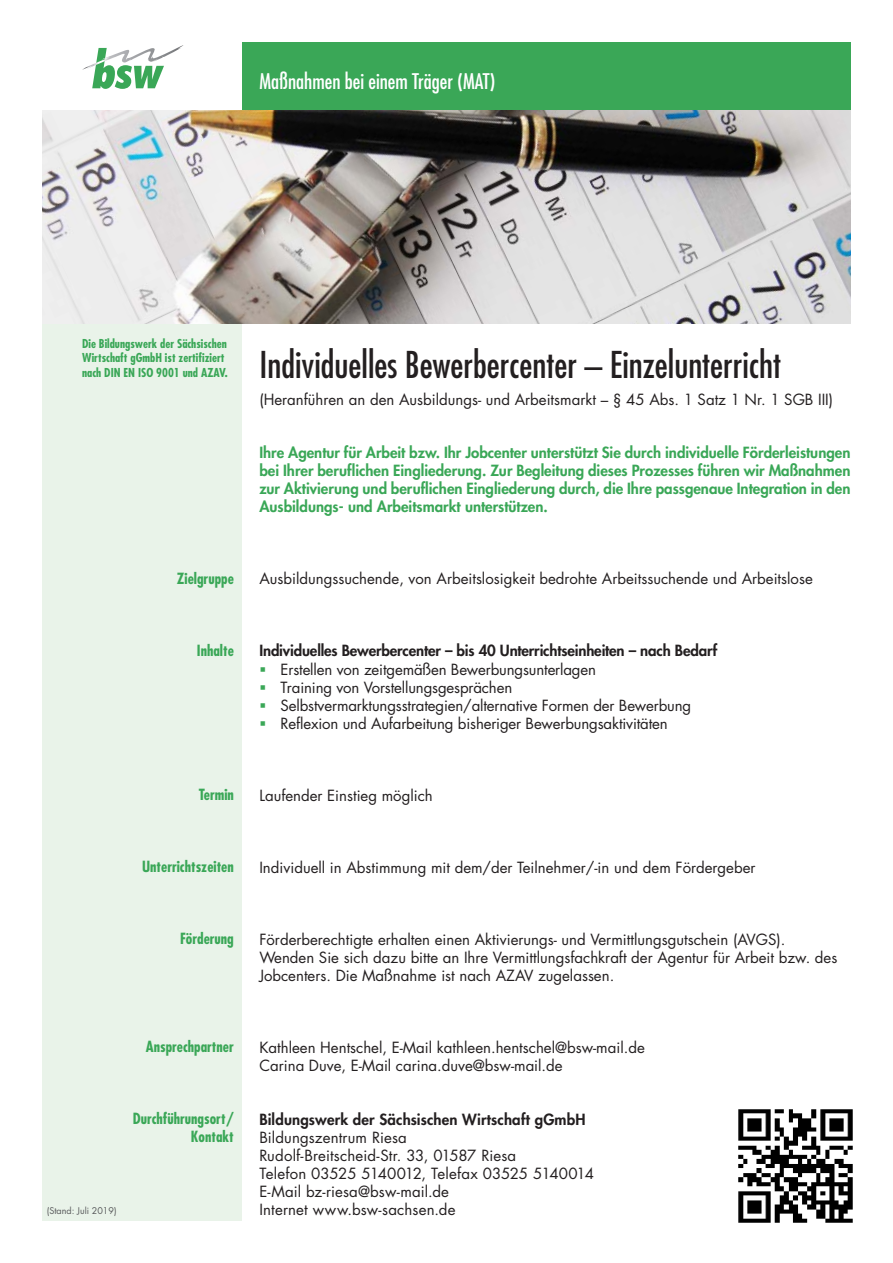
<style>
.page{position:relative;width:893px;height:1263px;background:#fff}
.page>*{position:absolute;margin:0;border:0;box-sizing:border-box;transform-origin:0 0}
.t1{font:condensed 36px "Futura LT";color:#231f20}
.t2{font:condensed 21px "Futura LT";color:#fff}
.Absatz_Bildungsangeb{font:15px/18px "Futura LT";color:#231f20}
.Absatz_Bildungsangeb-2{font:800 15px/18px "Futura LT";color:#3aa757;text-align:justify}
.t3{font:700 condensed 15px "Futura LT";color:#3aa757}
.Absatz_Bildungsangeb-3{font:800 15px "Futura LT";letter-spacing:-.01em;color:#231f20}
.Absatz_Bildungsangeb-4{font:800 15px/18px "Futura LT";letter-spacing:.01em;color:#231f20}
.t4{font:700 condensed 12px/14.4px "Futura LT";color:#3aa757}
.t5{font:9px "Futura LT";color:#57585a}
.s1{color:#3aa757}
.s2{font-weight:400}
</style>
<div class="page">
<div style="left:43px;top:111px;width:199px;height:1109px;background:#e9f3e9"></div>
<svg style="left:82px;top:45px;width:102px;height:44px"></svg>
<div style="left:242px;top:43px;width:608px;height:68px;background:#3aa757"></div>
<img style="left:43px;top:111px;width:807px;height:212px">
<img style="left:738px;top:1109px;width:115px;height:114px">
<p class="t2" style="left:259px;top:68px;width:238px">Maßnahmen bei einem Träger (MAT)</p>
<p class="t4" style="left:82px;top:336px;width:147px">Die Bildungswerk der Sächsischen<br>Wirtschaft gGmbH ist zertifiziert nach DIN EN ISO 9001 und AZAV.</p>
<p class="t3" style="left:177px;top:569px;width:58px">Zielgruppe</p>
<p class="t3" style="left:197px;top:641px;width:39px">Inhalte</p>
<p class="t3" style="left:199px;top:785px;width:37px">Termin</p>
<p class="t3" style="left:142px;top:857px;width:93px">Unterrichtszeiten</p>
<p class="t3" style="left:180px;top:929px;width:55px">Förderung</p>
<p class="t3" style="left:146px;top:1037px;width:90px">Ansprechpartner</p>
<p class="t3" style="left:133px;top:1109px;width:103px">Durchführungsort/</p>
<p class="t3" style="left:191px;top:1127px;width:44px">Kontakt</p>
<p class="t5" style="left:47px;top:1204px;width:71px">(Stand: Juli 2019)</p>
<p class="t1" style="left:259px;top:343px;width:523px">Individuelles Bewerbercenter – Einzelunterricht</p>
<p class="Absatz_Bildungsangeb" style="left:259px;top:390px;width:575px">(Heranführen an den Ausbildungs- und Arbeitsmarkt – § 45 Abs. 1 Satz 1 Nr. 1 SGB III)</p>
<p class="Absatz_Bildungsangeb-2" style="left:259px;top:444px;width:593px">Ihre Agentur für Arbeit bzw. Ihr Jobcenter unterstützt Sie durch individuelle Förderleistungen bei Ihrer beruflichen Eingliederung. Zur Begleitung dieses Prozesses führen wir Maßnahmen zur Aktivierung und beruflichen Eingliederung durch, die Ihre passgenaue Integration in den Ausbildungs- und Arbeitsmarkt unterstützen.</p>
<p class="Absatz_Bildungsangeb" style="left:259px;top:570px;width:555px">Ausbildungssuchende, von Arbeitslosigkeit bedrohte Arbeitssuchende und Arbeitslose</p>
<p class="Absatz_Bildungsangeb-3" style="left:259px;top:641px;width:459px">Individuelles Bewerbercenter – bis 40 Unterrichtseinheiten – nach Bedarf</p>
<p class="Absatz_Bildungsangeb" style="left:259px;top:660px;width:338px"><span class="s1">▪</span> Erstellen von zeitgemäßen Bewerbungsunterlagen</p>
<p class="Absatz_Bildungsangeb" style="left:259px;top:678px;width:254px"><span class="s1">▪</span> Training von Vorstellungsgesprächen</p>
<p class="Absatz_Bildungsangeb" style="left:259px;top:696px;width:433px"><span class="s1">▪</span> Selbstvermarktungsstrategien/alternative Formen der Bewerbung</p>
<p class="Absatz_Bildungsangeb" style="left:259px;top:714px;width:410px"><span class="s1">▪</span> Reflexion und Aufarbeitung bisheriger Bewerbungsaktivitäten</p>
<p class="Absatz_Bildungsangeb" style="left:259px;top:786px;width:175px">Laufender Einstieg möglich</p>
<p class="Absatz_Bildungsangeb" style="left:259px;top:858px;width:498px">Individuell in Abstimmung mit dem/der Teilnehmer/-in und dem Fördergeber</p>
<p class="Absatz_Bildungsangeb" style="left:259px;top:930px;width:579px">Förderberechtigte erhalten einen Aktivierungs- und Vermittlungsgutschein (AVGS).<br>Wenden Sie sich dazu bitte an Ihre Vermittlungsfachkraft der Agentur für Arbeit bzw. des<br>Jobcenters. Die Maßnahme ist nach AZAV zugelassen.</p>
<p class="Absatz_Bildungsangeb" style="left:259px;top:1038px;width:387px">Kathleen Hentschel, E-Mail kathleen.hentschel@bsw-mail.de</p>
<p class="Absatz_Bildungsangeb" style="left:259px;top:1056px;width:305px">Carina Duve, E-Mail carina.duve@bsw-mail.de</p>
<p class="Absatz_Bildungsangeb-4" style="left:259px;top:1110px;width:328px">Bildungswerk der Sächsischen Wirtschaft gGmbH<br><span class="s2">Bildungszentrum Riesa</span></p>
<p class="Absatz_Bildungsangeb" style="left:259px;top:1146px;width:258px">Rudolf-Breitscheid-Str. 33, 01587 Riesa</p>
<p class="Absatz_Bildungsangeb" style="left:259px;top:1164px;width:336px">Telefon 03525 5140012, Telefax 03525 5140014</p>
<p class="Absatz_Bildungsangeb" style="left:259px;top:1182px;width:191px">E-Mail bz-riesa@bsw-mail.de</p>
<p class="Absatz_Bildungsangeb" style="left:259px;top:1200px;width:198px">Internet www.bsw-sachsen.de</p>
</div>
